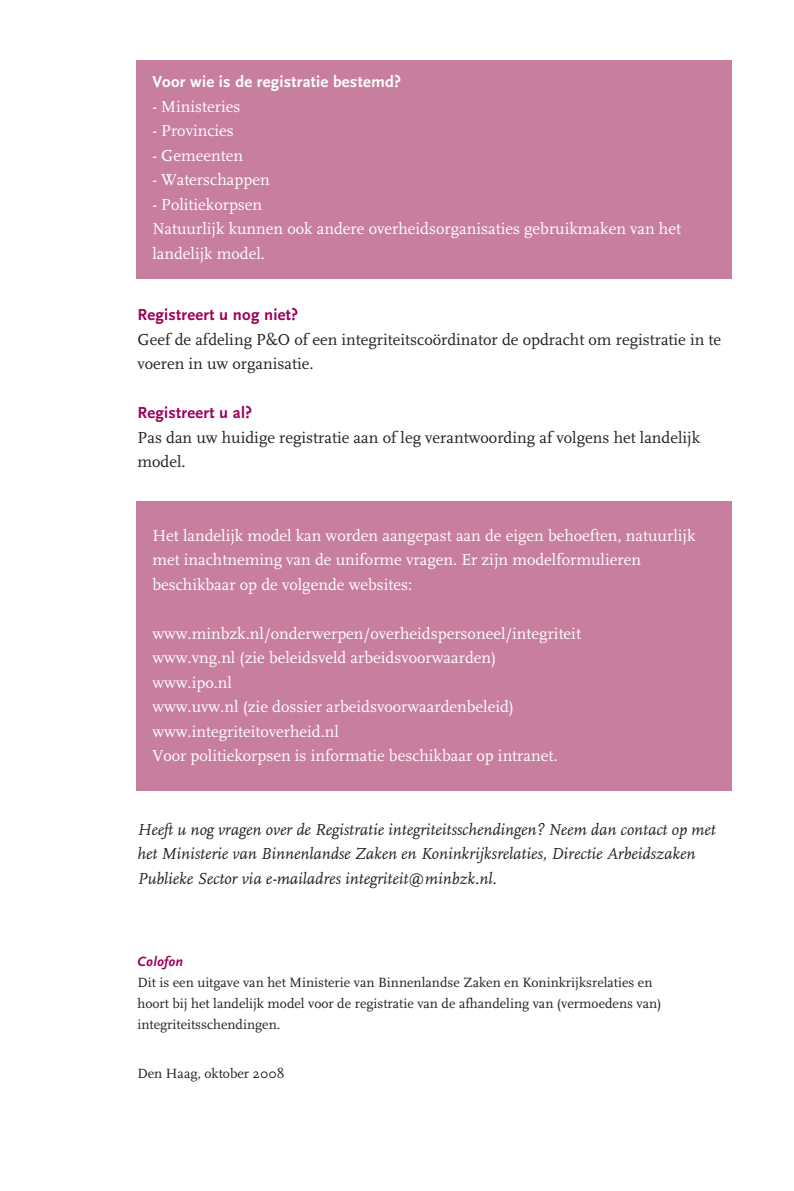
<style>
.page{position:relative;width:794px;height:1191px;background:#fff}
.page>*{position:absolute;margin:0;border:0;box-sizing:border-box;transform-origin:0 0}
.t1{font:16.62px/24.5px "Scala";color:#fff}
.t2{font:italic 16.62px/24.5px "Scala";color:#231f20}
.t3{font:16.62px/24.5px "Scala";color:#231f20}
.t4{font:700 16.62px "Scala Sans";letter-spacing:.015em;color:#9c0159}
.t5{font:700 16.62px "Scala Sans";letter-spacing:.015em;color:#fff}
.t6{font:14px/21px "Scala";color:#231f20}
.t7{font:italic 700 14px "Scala Sans";letter-spacing:.015em;color:#9c0159}
</style>
<div class="page">
<div style="left:136px;top:61px;width:596px;height:218px;background:#c87e9f"></div>
<div style="left:136px;top:501px;width:596px;height:289px;background:#c87e9f"></div>
<p class="t5" style="left:152px;top:73px;width:250px">Voor wie is de registratie bestemd?</p>
<p class="t1" style="left:152px;top:94px;width:89px">- Ministeries</p>
<p class="t1" style="left:152px;top:119px;width:83px">- Provincies</p>
<p class="t1" style="left:152px;top:143px;width:92px">- Gemeenten</p>
<p class="t1" style="left:152px;top:168px;width:119px">- Waterschappen</p>
<p class="t1" style="left:152px;top:192px;width:530px">- Politiekorpsen<br>Natuurlijk kunnen ook andere overheidsorganisaties gebruikmaken van het landelijk model.</p>
<p class="t4" style="left:137px;top:306px;width:162px">Registreert u nog niet?</p>
<p class="t3" style="left:137px;top:327px;width:585px">Geef de afdeling P&amp;O of een integriteitscoördinator de opdracht om registratie in te voeren in uw organisatie.</p>
<p class="t4" style="left:137px;top:404px;width:116px">Registreert u al?</p>
<p class="t3" style="left:137px;top:425px;width:564px">Pas dan uw huidige registratie aan of leg verantwoording af volgens het landelijk model.</p>
<p class="t1" style="left:152px;top:523px;width:544px">Het landelijk model kan worden aangepast aan de eigen behoeften, natuurlijk met inachtneming van de uniforme vragen. Er zijn modelformulieren beschikbaar op de volgende websites:</p>
<p class="t1" style="left:152px;top:621px;width:430px">www.minbzk.nl/onderwerpen/overheidspersoneel/integriteit www.vng.nl (zie beleidsveld arbeidsvoorwaarden)<br>www.ipo.nl<br>www.uvw.nl (zie dossier arbeidsvoorwaardenbeleid) www.integriteitoverheid.nl<br>Voor politiekorpsen is informatie beschikbaar op intranet.</p>
<p class="t2" style="left:137px;top:817px;width:579px">Heeft u nog vragen over de Registratie integriteitsschendingen? Neem dan contact op met het Ministerie van Binnenlandse Zaken en Koninkrijksrelaties, Directie Arbeidszaken<br>Publieke Sector via e-mailadres integriteit@minbzk.nl.</p>
<p class="t7" style="left:137px;top:954px;width:47px">Colofon</p>
<p class="t6" style="left:137px;top:972px;width:525px">Dit is een uitgave van het Ministerie van Binnenlandse Zaken en Koninkrijksrelaties en hoort bij het landelijk model voor de registratie van de afhandeling van (vermoedens van) integriteitsschendingen.</p>
<p class="t6" style="left:137px;top:1063px;width:149px">Den Haag, oktober 2008</p>
</div>
